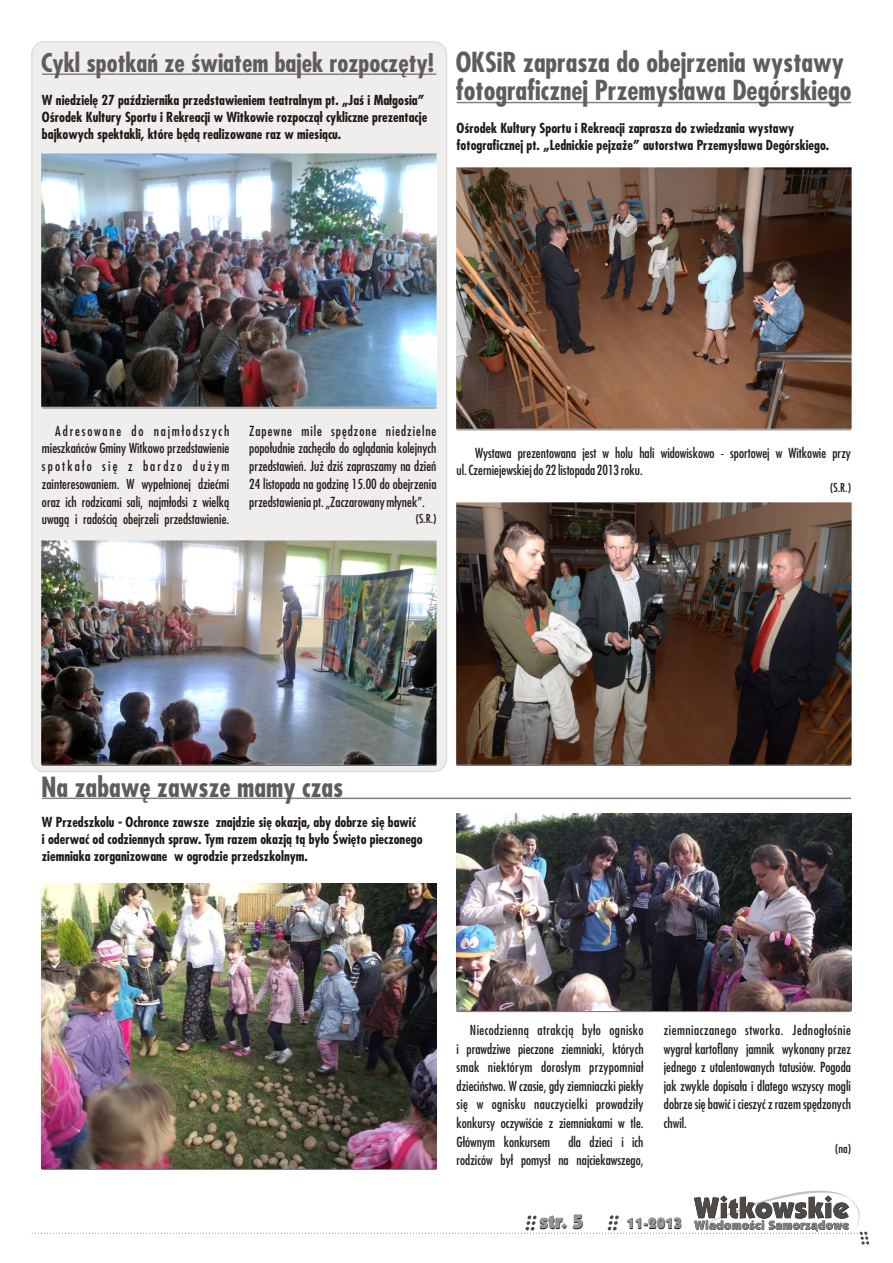
<style>
.page{position:relative;width:893px;height:1263px;background:#fff}
.page>*{position:absolute;margin:0;border:0;box-sizing:border-box;transform-origin:0 0}
.t1{font:700 27px "Fujiyama";color:#615c5c}
.t2{font:700 26.85px/27.3px "Fujiyama";color:#615c5c}
.t3{font:700 25.2px "Fujiyama";color:#615c5c}
.t4{font:900 19.5px "Kabel IT Cby BT";color:#1f1a17}
.t5{font:900 15px "Kabel IT Cby BT";color:#1f1a17}
.t6{font:13.5px/18.6px "Fujiyama";color:#1f1a17;text-align:justify}
.t7{font:700 13.5px/17.2px "Fujiyama";color:#1f1a17}
.t8{font:12px "Fujiyama";color:#1f1a17}
</style>
<div class="page">
<div style="left:31px;top:41px;width:416px;height:731px;background:#f0eded;border:2px solid #dedede;border-radius:12px"></div>
<svg style="left:31px;top:1190px;width:838px;height:54px"></svg>
<hr style="left:42px;top:74px;width:394px;height:1px;background:#828282">
<hr style="left:42px;top:408px;width:394px;height:1px;background:#737070">
<hr style="left:457px;top:102px;width:394px;height:1px;background:#828282">
<hr style="left:457px;top:429px;width:394px;height:1px;background:#737070">
<hr style="left:42px;top:765px;width:394px;height:1px;background:#737070">
<hr style="left:457px;top:765px;width:394px;height:1px;background:#737070">
<img style="left:42px;top:153px;width:395px;height:254px">
<img style="left:42px;top:540px;width:395px;height:224px">
<img style="left:456px;top:167px;width:395px;height:262px">
<img style="left:456px;top:503px;width:395px;height:261px">
<hr style="left:42px;top:797px;width:809px;height:2px;background:#828282">
<hr style="left:457px;top:1011px;width:394px;height:1px;background:#737070">
<hr style="left:42px;top:1169px;width:394px;height:1px;background:#737070">
<img style="left:457px;top:814px;width:394px;height:196px">
<img style="left:41px;top:883px;width:395px;height:285px">
<h3 class="t3" style="left:41px;top:54px;width:395px">Cykl spotkań ze światem bajek rozpoczęty!</h3>
<p class="t7" style="left:42px;top:93px;width:387px">W niedzielę 27 października przedstawieniem teatralnym pt. „Jaś i Małgosia”<br>Ośrodek Kultury Sportu i Rekreacji w Witkowie rozpoczął cykliczne prezentacje bajkowych spektakli, które będą realizowane raz w miesiącu.</p>
<h2 class="t2" style="left:456px;top:52px;width:397px">OKSiR zaprasza do obejrzenia wystawy fotograficznej Przemysława Degórskiego</h2>
<p class="t7" style="left:457px;top:121px;width:374px">Ośrodek Kultury Sportu i Rekreacji zaprasza do zwiedzania wystawy fotograficznej pt. „Lednickie pejzaże” autorstwa Przemysława Degórskiego.</p>
<p class="t6" style="left:42px;top:423px;width:189px;line-height:17.7px;text-indent:13px">Adresowane do najmłodszych mieszkańców Gminy Witkowo przedstawienie spotkało się z bardzo dużym zainteresowaniem. W wypełnionej dziećmi oraz ich rodzicami sali, najmłodsi z wielką uwagą i radością obejrzeli przedstawienie.</p>
<p class="t6" style="left:249px;top:423px;width:189px;line-height:17.7px">Zapewne mile spędzone niedzielne popołudnie zachęciło do oglądania kolejnych przedstawień. Już dziś zapraszamy na dzień 24 listopada na godzinę 15.00 do obejrzenia przedstawienia pt. „Zaczarowany młynek”.</p>
<p class="t8" style="left:416px;top:513px;width:22px">(S.R.)</p>
<p class="t6" style="left:456px;top:445px;width:396px;line-height:17.7px;text-indent:19px">Wystawa prezentowana jest w holu hali widowiskowo - sportowej w Witkowie przy ul.Czerniejewskiej do 22 listopada 2013 roku.</p>
<p class="t8" style="left:830px;top:482px;width:22px">(S.R.)</p>
<h1 class="t1" style="left:41px;top:776px;width:304px">Na zabawę zawsze mamy czas</h1>
<p class="t7" style="left:42px;top:815px;width:382px">W Przedszkolu - Ochronce zawsze znajdzie się okazja, aby dobrze się bawić<br>i oderwać od codziennych spraw. Tym razem okazją tą było Święto pieczonego ziemniaka zorganizowane w ogrodzie przedszkolnym.</p>
<p class="t6" style="left:457px;top:1022px;width:189px;text-indent:13px">Niecodzienną atrakcją było ognisko i prawdziwe pieczone ziemniaki, których smak niektórym dorosłym przypomniał dzieciństwo. W czasie, gdy ziemniaczki piekły się w ognisku nauczycielki prowadziły konkursy oczywiście z ziemniakami w tle.<br>Głównym konkursem</p>
<p class="t6" style="left:457px;top:1133px;width:189px;text-align:right">dla dzieci i ich<br>rodziców był pomysł na najciekawszego,</p>
<p class="t6" style="left:664px;top:1022px;width:189px">ziemniaczanego stworka. Jednogłośnie wygrał kartoflany jamnik wykonany przez jednego z utalentowanych tatusiów. Pogoda jak zwykle dopisała i dlatego wszyscy mogli dobrze się bawić i cieszyć z razem spędzonych chwil.</p>
<p class="t8" style="left:835px;top:1144px;width:17px">(na)</p>
<h3 class="t4" style="left:540px;top:1214px;width:46px">str. 5</h3>
<p class="t5" style="left:627px;top:1218px;width:57px">11-2013</p>
</div>
